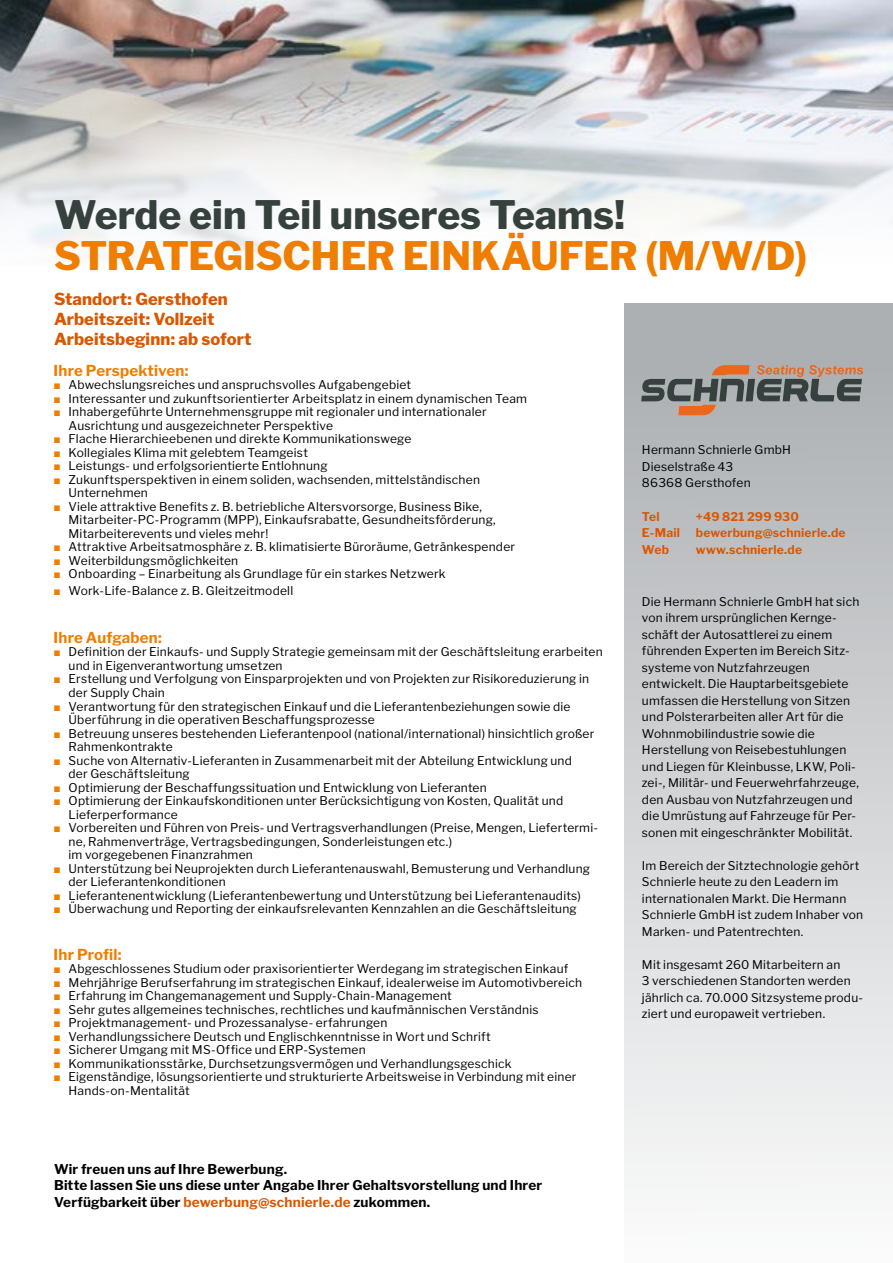
<style>
.page{position:relative;width:893px;height:1263px;background:#fff}
.page>*{position:absolute;margin:0;border:0;box-sizing:border-box;transform-origin:0 0}
.t1{font:800 39px "Libre Franklin";letter-spacing:-.005em;color:#ee7d00}
.t2{font:800 39px "Libre Franklin";color:#36413d}
.t3{font:800 16.5px/19.8px "Libre Franklin";letter-spacing:.005em;color:#d95700}
.t4{font:700 15px "Libre Franklin";letter-spacing:.01em;color:#ee7d00}
.t5{font:700 13.5px/16.5px "Libre Franklin";letter-spacing:.015em;color:#000}
.t6{font:12px/16.5px "Libre Franklin";letter-spacing:.015em;color:#000}
.t7{font:700 12px "Libre Franklin";letter-spacing:.02em;color:#d95700}
.s1{font-family:"Arial";color:#ee7d00}
.s2{color:#d95700}
</style>
<div class="page">
<img style="left:0;top:0;width:893px;height:26px">
<img style="left:0;top:26px;width:893px;height:230px">
<div style="left:625px;top:303px;width:268px;height:960px;background:linear-gradient(to bottom,#a8abaf,#fbfcfc)"></div>
<svg style="left:641px;top:365px;width:222px;height:50px;background:#938b85"></svg>
<h1 class="t2" style="left:54px;top:191px;width:572px">Werde ein Teil unseres Teams!</h1>
<h1 class="t1" style="left:54px;top:232px;width:755px">STRATEGISCHER EINKÄUFER (M/W/D)</h1>
<h2 class="t3" style="left:54px;top:290px;width:199px">Standort: Gersthofen<br>Arbeitszeit: Vollzeit<br>Arbeitsbeginn: ab sofort</h2>
<p class="t4" style="left:54px;top:361px;width:136px">Ihre Perspektiven:</p>
<p class="t6" style="left:54px;top:377px;width:359px"><span class="s1">■</span> Abwechslungsreiches und anspruchsvolles Aufgabengebiet</p>
<p class="t6" style="left:54px;top:390px;width:475px"><span class="s1">■</span> Interessanter und zukunftsorientierter Arbeitsplatz in einem dynamischen Team</p>
<p class="t6" style="left:69px;top:405px;width:420px;line-height:13.5px;text-indent:-15px"><span class="s1">■</span> Inhabergeführte Unternehmensgruppe mit regionaler und internationaler<br>Ausrichtung und ausgezeichneter Perspektive</p>
<p class="t6" style="left:54px;top:431px;width:359px"><span class="s1">■</span> Flache Hierarchieebenen und direkte Kommunikationswege</p>
<p class="t6" style="left:54px;top:444px;width:256px"><span class="s1">■</span> Kollegiales Klima mit gelebtem Teamgeist</p>
<p class="t6" style="left:54px;top:458px;width:276px"><span class="s1">■</span> Leistungs- und erfolgsorientierte Entlohnung</p>
<p class="t6" style="left:69px;top:473px;width:413px;line-height:13.5px;text-indent:-15px"><span class="s1">■</span> Zukunftsperspektiven in einem soliden, wachsenden, mittelständischen<br>Unternehmen</p>
<p class="t6" style="left:69px;top:500px;width:429px;line-height:13.5px;text-indent:-15px"><span class="s1">■</span> Viele attraktive Benefits z. B. betriebliche Altersvorsorge, Business Bike,<br>Mitarbeiter-PC-Programm (MPP), Einkaufsrabatte, Gesundheitsförderung,<br>Mitarbeiterevents und vieles mehr!</p>
<p class="t6" style="left:54px;top:539px;width:463px"><span class="s1">■</span> Attraktive Arbeitsatmosphäre z. B. klimatisierte Büroräume, Getränkespender</p>
<p class="t6" style="left:54px;top:552px;width:186px"><span class="s1">■</span> Weiterbildungsmöglichkeiten</p>
<p class="t6" style="left:54px;top:566px;width:394px"><span class="s1">■</span> Onboarding – Einarbeitung als Grundlage für ein starkes Netzwerk</p>
<p class="t6" style="left:54px;top:582px;width:241px"><span class="s1">■</span> Work-Life-Balance z. B. Gleitzeitmodell</p>
<p class="t4" style="left:54px;top:628px;width:110px">Ihre Aufgaben:</p>
<p class="t6" style="left:69px;top:645px;width:536px;line-height:13.5px;text-indent:-15px"><span class="s1">■</span> Definition der Einkaufs- und Supply Strategie gemeinsam mit der Geschäftsleitung erarbeiten und in Eigenverantwortung umsetzen</p>
<p class="t6" style="left:69px;top:672px;width:522px;line-height:13.5px;text-indent:-15px"><span class="s1">■</span> Erstellung und Verfolgung von Einsparprojekten und von Projekten zur Risikoreduzierung in der Supply Chain</p>
<p class="t6" style="left:69px;top:699px;width:503px;line-height:13.5px;text-indent:-15px"><span class="s1">■</span> Verantwortung für den strategischen Einkauf und die Lieferantenbeziehungen sowie die<br>Überführung in die operativen Beschaffungsprozesse</p>
<p class="t6" style="left:69px;top:726px;width:527px;line-height:13.5px;text-indent:-15px"><span class="s1">■</span> Betreuung unseres bestehenden Lieferantenpool (national/international) hinsichtlich großer<br>Rahmenkontrakte</p>
<p class="t6" style="left:69px;top:753px;width:505px;line-height:13.5px;text-indent:-15px"><span class="s1">■</span> Suche von Alternativ-Lieferanten in Zusammenarbeit mit der Abteilung Entwicklung und der Geschäftsleitung</p>
<p class="t6" style="left:54px;top:779px;width:435px"><span class="s1">■</span> Optimierung der Beschaffungssituation und Entwicklung von Lieferanten</p>
<p class="t6" style="left:69px;top:794px;width:496px;line-height:13.5px;text-indent:-15px"><span class="s1">■</span> Optimierung der Einkaufskonditionen unter Berücksichtigung von Kosten, Qualität und<br>Lieferperformance</p>
<p class="t6" style="left:69px;top:821px;width:531px;line-height:13.5px;text-indent:-15px"><span class="s1">■</span> Vorbereiten und Führen von Preis- und Vertragsverhandlungen (Preise, Mengen, Liefertermi&shy;ne, Rahmenverträge, Vertragsbedingungen, Sonderleistungen etc.)<br>im vorgegebenen Finanzrahmen</p>
<p class="t6" style="left:69px;top:861px;width:523px;line-height:13.5px;text-indent:-15px"><span class="s1">■</span> Unterstützung bei Neuprojekten durch Lieferantenauswahl, Bemusterung und Verhandlung der Lieferantenkonditionen</p>
<p class="t6" style="left:54px;top:887px;width:529px"><span class="s1">■</span> Lieferantenentwicklung (Lieferantenbewertung und Unterstützung bei Lieferantenaudits)</p>
<p class="t6" style="left:54px;top:900px;width:525px"><span class="s1">■</span> Überwachung und Reporting der einkaufsrelevanten Kennzahlen an die Geschäftsleitung</p>
<p class="t4" style="left:54px;top:945px;width:70px">Ihr Profil:</p>
<p class="t6" style="left:54px;top:960px;width:516px"><span class="s1">■</span> Abgeschlossenes Studium oder praxisorientierter Werdegang im strategischen Einkauf</p>
<p class="t6" style="left:54px;top:974px;width:530px"><span class="s1">■</span> Mehrjährige Berufserfahrung im strategischen Einkauf, idealerweise im Automotivbereich</p>
<p class="t6" style="left:54px;top:987px;width:400px"><span class="s1">■</span> Erfahrung im Changemanagement und Supply-Chain-Management</p>
<p class="t6" style="left:54px;top:1001px;width:487px"><span class="s1">■</span> Sehr gutes allgemeines technisches, rechtliches und kaufmännischen Verständnis</p>
<p class="t6" style="left:54px;top:1014px;width:335px"><span class="s1">■</span> Projektmanagement- und Prozessanalyse- erfahrungen</p>
<p class="t6" style="left:54px;top:1028px;width:439px"><span class="s1">■</span> Verhandlungssichere Deutsch und Englischkenntnisse in Wort und Schrift</p>
<p class="t6" style="left:54px;top:1041px;width:314px"><span class="s1">■</span> Sicherer Umgang mit MS-Office und ERP-Systemen</p>
<p class="t6" style="left:54px;top:1055px;width:460px"><span class="s1">■</span> Kommunikationsstärke, Durchsetzungsvermögen und Verhandlungsgeschick</p>
<p class="t6" style="left:69px;top:1070px;width:509px;line-height:13.5px;text-indent:-15px"><span class="s1">■</span> Eigenständige, lösungsorientierte und strukturierte Arbeitsweise in Verbindung mit einer<br>Hands-on-Mentalität</p>
<p class="t5" style="left:54px;top:1161px;width:490px">Wir freuen uns auf Ihre Bewerbung.<br>Bitte lassen Sie uns diese unter Angabe Ihrer Gehaltsvorstellung und Ihrer<br>Verfügbarkeit über <span class="s2">bewerbung@schnierle.de</span> zukommen.</p>
<p class="t6" style="left:642px;top:442px;width:151px">Hermann Schnierle GmbH<br>Dieselstraße 43<br>86368 Gersthofen</p>
<p class="t7" style="left:642px;top:509px;width:19px">Tel</p>
<p class="t7" style="left:696px;top:509px;width:105px">+49 821 299 930</p>
<p class="t7" style="left:642px;top:525px;width:40px">E-Mail</p>
<p class="t7" style="left:696px;top:525px;width:151px">bewerbung@schnierle.de</p>
<p class="t7" style="left:642px;top:542px;width:29px">Web</p>
<p class="t7" style="left:696px;top:542px;width:108px">www.schnierle.de</p>
<p class="t6" style="left:642px;top:593px;width:219px">Die Hermann Schnierle GmbH hat sich von ihrem ursprünglichen Kernge&shy;schäft der Autosattlerei zu einem führenden Experten im Bereich Sitz&shy;systeme von Nutzfahrzeugen entwickelt. Die Hauptarbeitsgebiete umfassen die Herstellung von Sitzen und Polsterarbeiten aller Art für die Wohnmobilindustrie sowie die Herstellung von Reisebestuhlungen und Liegen für Kleinbusse, LKW, Poli&shy;zei-, Militär- und Feuerwehrfahrzeuge, den Ausbau von Nutzfahrzeugen und die Umrüstung auf Fahrzeuge für Per&shy;sonen mit eingeschränkter Mobilität.</p>
<p class="t6" style="left:642px;top:857px;width:223px">Im Bereich der Sitztechnologie gehört Schnierle heute zu den Leadern im internationalen Markt. Die Hermann Schnierle GmbH ist zudem Inhaber von Marken- und Patentrechten.</p>
<p class="t6" style="left:642px;top:956px;width:223px">Mit insgesamt 260 Mitarbeitern an<br>3 verschiedenen Standorten werden jährlich ca. 70.000 Sitzsysteme produ&shy;ziert und europaweit vertrieben.</p>
</div>
